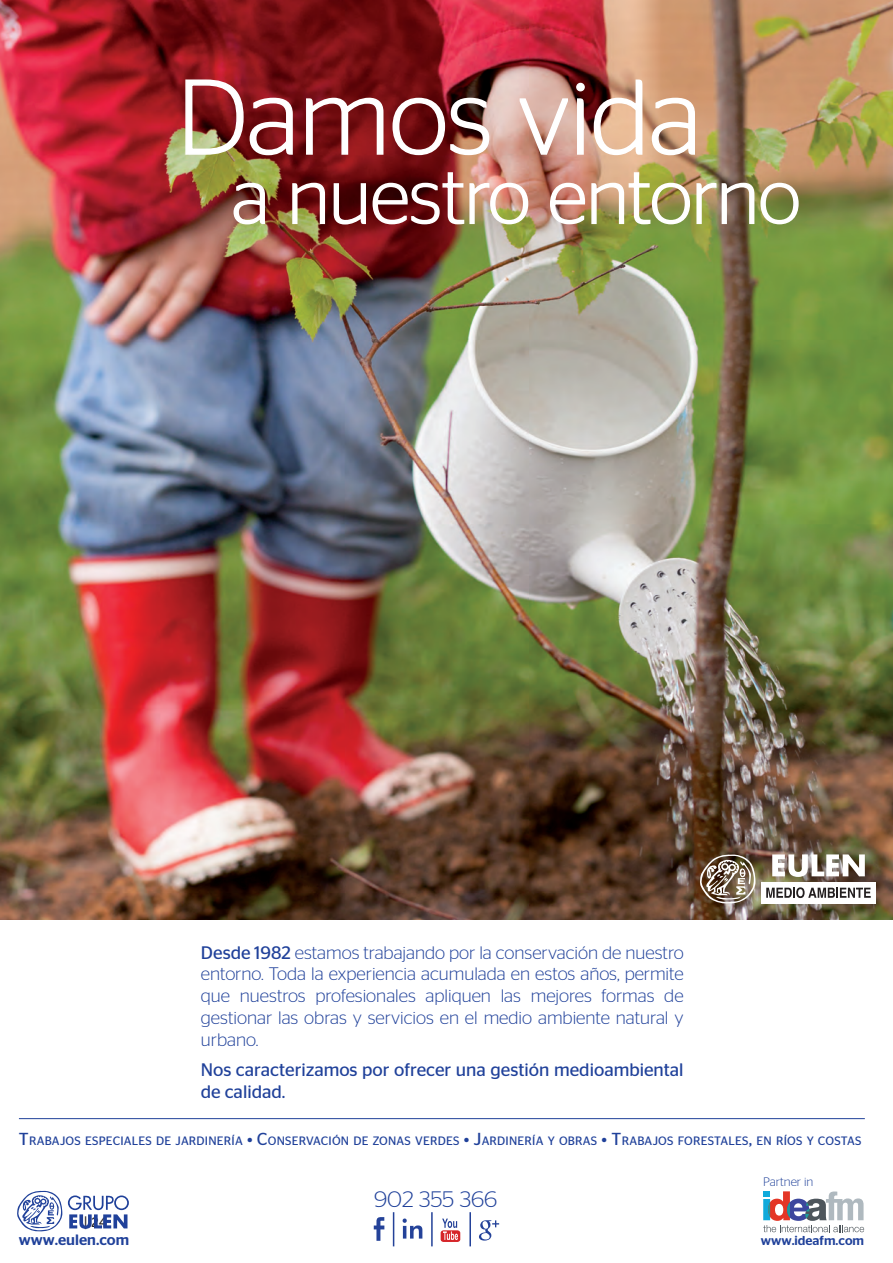
<style>
.page{position:relative;width:893px;height:1263px;background:#fff}
.page>*{position:absolute;margin:0;border:0;box-sizing:border-box;transform-origin:0 0}
.t1{font:300 22.35px "Stag Sans";color:#20419a;scale:1.04 1}
.t2{font:300 18.15px/21.8px "Stag Sans";color:#20419a;text-align:justify}
.t3{font:18.15px/21.8px "Stag Sans";color:#20419a}
.t4{font:500 15px "Stag Sans";color:#20419a}
.t5{font:13.5px "Museo Sans 500";color:#231f20}
.t6{font:500 12.9px "Stag Sans";color:#20419a}
.t7{font:300 12.3px "Stag Sans";color:#20419a}
.t8{font:12.15px "Stag Sans";letter-spacing:.015em;color:#20419a}
.s1{font-weight:400}
.s2{font-size:17.4px}
</style>
<div class="page">
<img style="left:0;top:0;width:893px;height:920px">
<svg style="left:185px;top:79px;width:109px;height:77px"></svg>
<svg style="left:305px;top:97px;width:79px;height:58px"></svg>
<img style="left:392px;top:97px;width:98px;height:59px">
<svg style="left:518px;top:98px;width:51px;height:57px"></svg>
<svg style="left:575px;top:82px;width:11px;height:73px"></svg>
<svg style="left:593px;top:79px;width:50px;height:77px"></svg>
<svg style="left:651px;top:97px;width:45px;height:59px"></svg>
<svg style="left:233px;top:182px;width:33px;height:43px"></svg>
<svg style="left:291px;top:182px;width:35px;height:43px"></svg>
<img style="left:333px;top:171px;width:196px;height:54px">
<img style="left:549px;top:171px;width:250px;height:54px">
<svg style="left:772px;top:854px;width:93px;height:23px"></svg>
<div style="left:761px;top:882px;width:115px;height:21px;background:#fff"></div>
<svg style="left:766px;top:887px;width:105px;height:11px"></svg>
<svg style="left:699px;top:854px;width:57px;height:51px;background:#8b7a68"></svg>
<hr style="left:19px;top:1118px;width:846px;height:1px;background:#20419a">
<svg style="left:374px;top:1217px;width:10px;height:24px"></svg>
<svg style="left:403px;top:1218px;width:19px;height:20px"></svg>
<div style="left:441px;top:1230px;width:19px;height:12px;background:#d62529;border-radius:3px"></div>
<svg style="left:442px;top:1218px;width:16px;height:22px"></svg>
<svg style="left:479px;top:1220px;width:20px;height:20px"></svg>
<hr style="left:393px;top:1212px;width:1px;height:34px;background:#244299">
<hr style="left:431px;top:1212px;width:2px;height:34px;background:#244299">
<hr style="left:469px;top:1212px;width:2px;height:34px;background:#244299">
<svg style="left:17px;top:1190px;width:112px;height:42px"></svg>
<svg style="left:763px;top:1191px;width:101px;height:41px"></svg>
<p class="t2" style="left:201px;top:941px;width:484px"><span class="s1">Desde 1982</span> estamos trabajando por la conservación de nuestro entorno. Toda la experiencia acumulada en estos años, permite que nuestros profesionales apliquen las mejores formas de gestionar las obras y servicios en el medio ambiente natural y urbano.</p>
<p class="t3" style="left:201px;top:1059px;width:484px">Nos caracterizamos por ofrecer una gestión medioambiental de calidad.</p>
<p class="t8" style="left:19px;top:1134px;width:844px"><span class="s2">T</span>RABAJOS ESPECIALES DE JARDINERÍA <span class="s2">• C</span>ONSERVACIÓN DE ZONAS VERDES <span class="s2">• J</span>ARDINERÍA Y OBRAS <span class="s2">• T</span>RABAJOS FORESTALES<span class="s2">,</span> EN RÍOS Y COSTAS</p>
<p class="t5" style="left:84px;top:1215px;width:24px">| 24</p>
<p class="t1" style="left:374px;top:1187px;width:120px">902 355 366</p>
<p class="t7" style="left:763px;top:1175px;width:52px">Partner in</p>
<p class="t4" style="left:19px;top:1231px;width:112px">www.eulen.com</p>
<p class="t6" style="left:761px;top:1233px;width:105px">www.ideafm.com</p>
</div>
